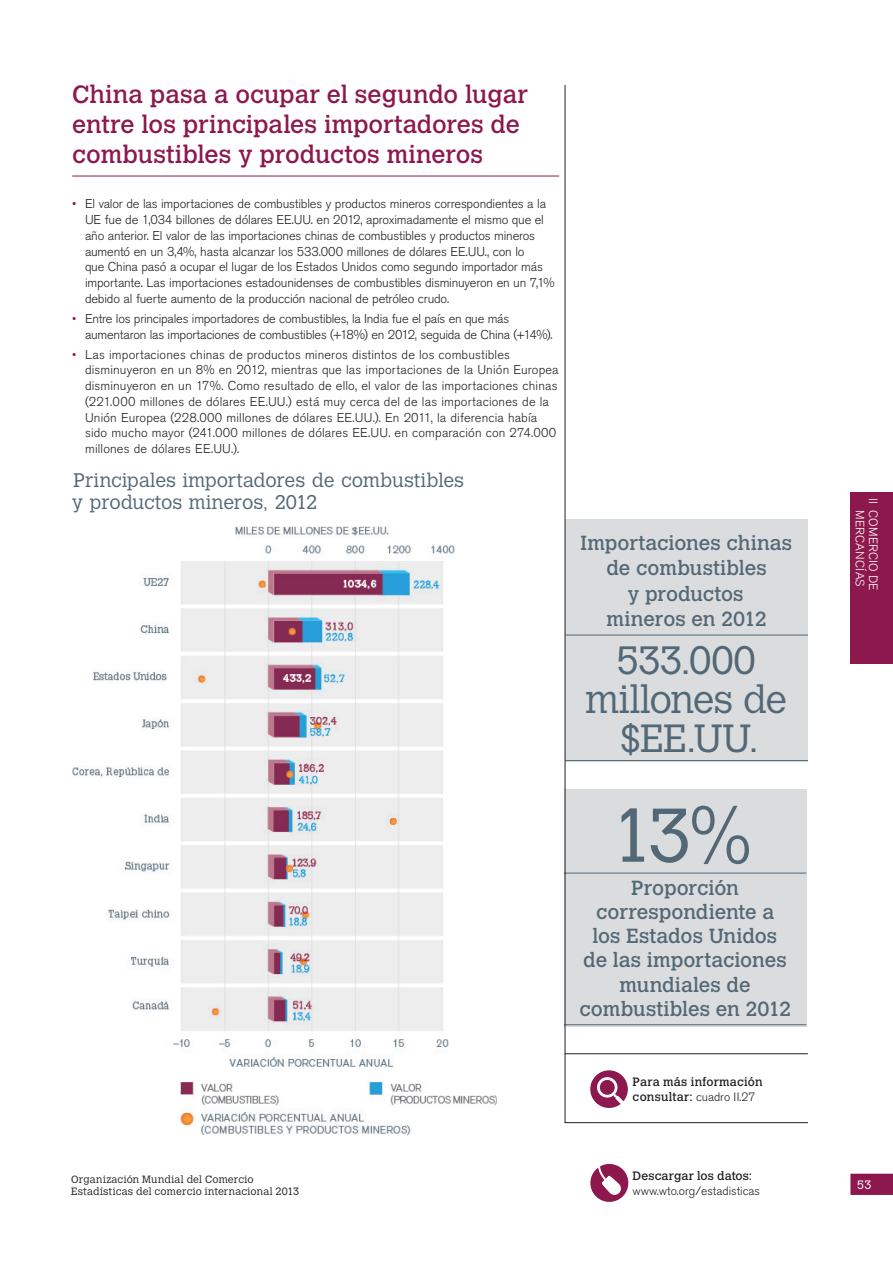
<style>
.page{position:relative;width:893px;height:1263px;background:#fff}
.page>*{position:absolute;margin:0;border:0;box-sizing:border-box;transform-origin:0 0}
.t1{font:300 75px "Calvert MT Std";color:#536876}
.t2{font:300 39px/39px "Calvert MT Std";letter-spacing:-.015em;color:#536876;text-align:center}
.t3{font:24.75px/29.7px "Calvert MT Std";color:#8d184e}
.t4{font:20.25px/24.3px "Calvert MT Std";letter-spacing:-.005em;color:#536876;text-align:center}
.t5{font:300 19.5px/22.5px "Calvert MT Std";letter-spacing:-.005em;color:#536876}
.t6{font:300 12.75px/15.8px "Akzidenz Grotesk BE";letter-spacing:-.01em;color:#231f20}
.t7{font:300 12.75px/15.8px "Akzidenz Grotesk BE";letter-spacing:.01em;color:#231f20}
.t8{font:300 12px "Akzidenz Grotesk BE";color:#231f20}
.t9{font:12px "Calvert MT Std";letter-spacing:.015em;color:#231f20}
.t10{font:300 12px "Akzidenz Grotesk BE";letter-spacing:.015em;color:#fff}
.t11{font:300 12px "Calvert MT Std";color:#fff}
.t12{font:300 10.5px/12px "Calvert MT Std";letter-spacing:.015em;color:#231f20}
.s1{font-family:"Calvert MT Std";font-weight:400}
</style>
<div class="page">
<hr style="left:564px;top:873px;width:242px;height:1px;background:#536876">
<hr style="left:564px;top:1024px;width:242px;height:1px;background:#536876">
<hr style="left:72px;top:176px;width:487px;height:1px;background:#8d184e">
<svg style="left:565px;top:85px;width:243px;height:1038px"></svg>
<hr style="left:565px;top:1053px;width:243px;height:1px;background:#231f20">
<img style="left:72px;top:526px;width:425px;height:609px">
<svg style="left:850px;top:1174px;width:43px;height:21px"></svg>
<svg style="left:590px;top:1164px;width:39px;height:38px"></svg>
<div style="left:850px;top:492px;width:43px;height:171px;background:#8d184e"></div>
<h3 class="t3" style="left:72px;top:82px;width:457px">China pasa a ocupar el segundo lugar entre los principales importadores de combustibles y productos mineros</h3>
<p class="t6" style="left:85px;top:198px;width:471px">El valor de las importaciones de combustibles y productos mineros correspondientes a la UE fue de 1,034 billones de dólares EE.UU. en 2012, aproximadamente el mismo que el año anterior. El valor de las importaciones chinas de combustibles y productos mineros aumentó en un 3,4%, hasta alcanzar los 533.000 millones de dólares EE.UU., con lo<br>que China pasó a ocupar el lugar de los Estados Unidos como segundo importador más importante. Las importaciones estadounidenses de combustibles disminuyeron en un 7,1% debido al fuerte aumento de la producción nacional de petróleo crudo.</p>
<p class="t6" style="left:85px;top:312px;width:469px">Entre los principales importadores de combustibles, la India fue el país en que más aumentaron las importaciones de combustibles (+18%) en 2012, seguida de China (+14%).</p>
<p class="t7" style="left:85px;top:348px;width:475px">Las importaciones chinas de productos mineros distintos de los combustibles disminuyeron en un 8% en 2012, mientras que las importaciones de la Unión Europea disminuyeron en un 17%. Como resultado de ello, el valor de las importaciones chinas (221.000 millones de dólares EE.UU.) está muy cerca del de las importaciones de la Unión Europea (228.000 millones de dólares EE.UU.). En 2011, la diferencia había sido mucho mayor (241.000 millones de dólares EE.UU. en comparación con 274.000 millones de dólares EE.UU.).</p>
<h3 class="t5" style="left:72px;top:470px;width:394px">Principales importadores de combustibles y productos mineros, 2012</h3>
<h3 class="t4" style="left:581px;top:531px;width:213px;line-height:25.5px">Importaciones chinas de combustibles<br>y productos<br>mineros en 2012</h3>
<h2 class="t2" style="left:585px;top:643px;width:203px">533.000 millones de $EE.UU.</h2>
<h1 class="t1" style="left:611px;top:806px;width:142px">13%</h1>
<h3 class="t4" style="left:579px;top:876px;width:213px">Proporción correspondiente a<br>los Estados Unidos de las importaciones mundiales de combustibles en 2012</h3>
<p class="t9" style="left:633px;top:1077px;width:131px">Para más información</p>
<p class="t8" style="left:633px;top:1092px;width:124px"><span class="s1">consultar:</span> cuadro II.27</p>
<p class="t12" style="left:71px;top:1174px;width:229px">Organización Mundial del Comercio<br>Estadísticas del comercio internacional 2013</p>
<p class="t9" style="left:633px;top:1171px;width:121px">Descargar los datos:</p>
<p class="t8" style="left:633px;top:1186px;width:129px">www.wto.org/estadisticas</p>
<p class="t10" style="left:878px;top:498px;width:7px;rotate:90deg">II</p>
<p class="t10" style="left:864px;top:510px;width:78px;rotate:90deg">MERCANCÍAS</p>
<p class="t10" style="left:878px;top:510px;width:82px;rotate:90deg">COMERCIO DE</p>
<p class="t11" style="left:857px;top:1180px;width:16px">53</p>
</div>
